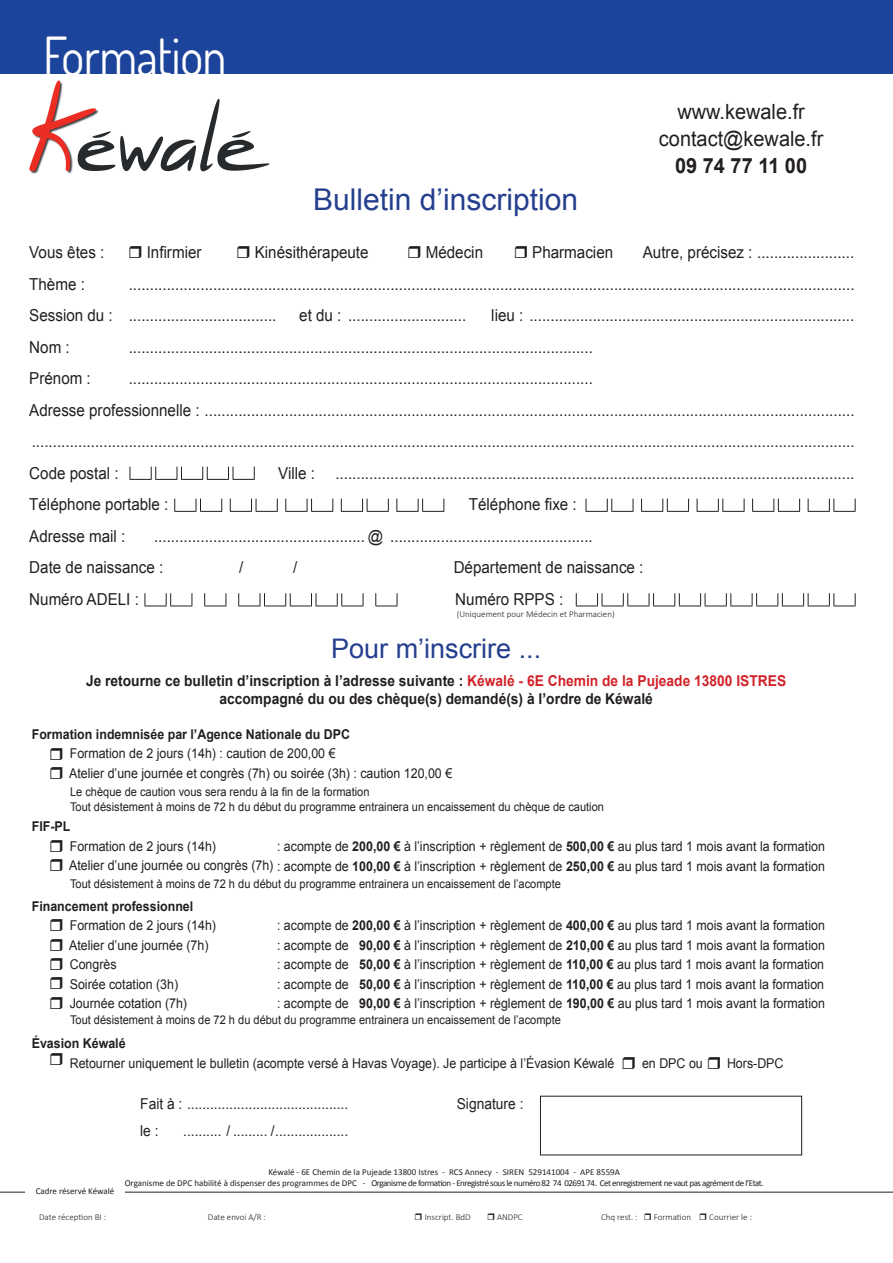
<style>
.page{position:relative;width:893px;height:1263px;background:#fff}
.page>*{position:absolute;margin:0;border:0;box-sizing:border-box;transform-origin:0 0}
.t1{font:54px "Dosis";letter-spacing:-.01em;color:#fff;scale:.9 1}
.t2{font:30px "Arial";color:#253f8e}
.t3{font:27px "Arial";color:#253f8e}
.t4{font:21px "Arial";color:#231f20;scale:.95 1}
.t5{font:700 21px "Arial";color:#231f20;scale:.95 1}
.t6{font:16.5px "Arial";color:#231f20;scale:.92 1}
.t7{font:700 15px "Arial";color:#231f20;scale:.92 1}
.t8{font:15px "Arial";color:#231f20;scale:.92 1}
.t9{font:13.5px "Arial";color:#231f20;scale:.92 1}
.t10{font:700 13.5px "Arial";color:#231f20;scale:.92 1}
.t11{font:12px "Arial";color:#231f20;scale:.92 1}
.t12{font:9px "Calibri";letter-spacing:-.05em;color:#231f20}
.t13{font:300 9px "Calibri";color:#231f20}
.t14{font:9px "Calibri";color:#231f20}
.s1{color:#d1232a}
.s2{font-weight:700}
</style>
<div class="page">
<div style="left:0;top:0;width:893px;height:73px;background:#1d449b"></div>
<hr style="left:0;top:1192px;width:893px;height:1px;background:#231f20">
<div style="left:26px;top:1187px;width:99px;height:11px;background:#fff"></div>
<svg style="left:130px;top:467px;width:125px;height:13px"></svg>
<svg style="left:174px;top:499px;width:48px;height:13px"></svg>
<svg style="left:230px;top:499px;width:48px;height:13px"></svg>
<svg style="left:285px;top:499px;width:48px;height:13px"></svg>
<svg style="left:341px;top:499px;width:48px;height:13px"></svg>
<svg style="left:396px;top:499px;width:48px;height:13px"></svg>
<svg style="left:586px;top:499px;width:48px;height:13px"></svg>
<svg style="left:641px;top:499px;width:48px;height:13px"></svg>
<svg style="left:697px;top:499px;width:48px;height:13px"></svg>
<svg style="left:752px;top:499px;width:48px;height:13px"></svg>
<svg style="left:808px;top:499px;width:48px;height:13px"></svg>
<svg style="left:576px;top:593px;width:280px;height:14px"></svg>
<svg style="left:145px;top:593px;width:48px;height:14px"></svg>
<svg style="left:204px;top:593px;width:23px;height:14px"></svg>
<svg style="left:238px;top:593px;width:126px;height:14px"></svg>
<svg style="left:375px;top:593px;width:23px;height:14px"></svg>
<img style="left:30px;top:171px;width:42px;height:3px">
<svg style="left:29px;top:80px;width:241px;height:91px"></svg>
<p class="t1" style="left:43px;top:20px;width:205px">Formation</p>
<p class="t2" style="left:313px;top:180px;width:267px">Bulletin d’inscription</p>
<p class="t4" style="left:677px;top:98px;width:136px">www.kewale.fr</p>
<p class="t4" style="left:659px;top:125px;width:175px">contact@kewale.fr</p>
<p class="t5" style="left:675px;top:152px;width:140px">09 74 77 11 00</p>
<p class="t6" style="left:29px;top:241px;width:83px">Vous êtes :</p>
<p class="t6" style="left:147px;top:241px;width:61px">Infirmier</p>
<p class="t6" style="left:255px;top:241px;width:125px">Kinésithérapeute</p>
<p class="t6" style="left:426px;top:241px;width:64px">Médecin</p>
<p class="t6" style="left:532px;top:241px;width:90px">Pharmacien</p>
<p class="t6" style="left:643px;top:241px;width:231px">Autre, précisez : .......................</p>
<p class="t6" style="left:29px;top:273px;width:62px">Thème :</p>
<p class="t6" style="left:129px;top:273px;width:790px">............................................................................................................................................................................</p>
<p class="t6" style="left:29px;top:304px;width:270px">Session du : ...................................</p>
<p class="t6" style="left:299px;top:304px;width:183px">et du : ............................</p>
<p class="t6" style="left:491px;top:304px;width:396px">lieu : .............................................................................</p>
<p class="t6" style="left:29px;top:336px;width:46px">Nom :</p>
<p class="t6" style="left:129px;top:336px;width:506px">..............................................................................................................</p>
<p class="t6" style="left:29px;top:367px;width:68px">Prénom :</p>
<p class="t6" style="left:129px;top:367px;width:506px">..............................................................................................................</p>
<p class="t6" style="left:29px;top:399px;width:898px">Adresse professionnelle : ..........................................................................................................................................................</p>
<p class="t6" style="left:32px;top:430px;width:896px">...................................................................................................................................................................................................</p>
<p class="t6" style="left:29px;top:462px;width:99px">Code postal :</p>
<p class="t6" style="left:278px;top:462px;width:628px">Ville : ...........................................................................................................................</p>
<p class="t6" style="left:29px;top:493px;width:153px">Téléphone portable :</p>
<p class="t6" style="left:469px;top:493px;width:119px">Téléphone fixe :</p>
<p class="t6" style="left:29px;top:525px;width:106px">Adresse mail :</p>
<p class="t6" style="left:154px;top:525px;width:478px">.................................................. @ ................................................</p>
<p class="t6" style="left:29px;top:556px;width:147px">Date de naissance :</p>
<p class="t6" style="left:239px;top:556px;width:6px">/</p>
<p class="t6" style="left:293px;top:556px;width:6px">/</p>
<p class="t6" style="left:454px;top:556px;width:208px">Département de naissance :</p>
<p class="t6" style="left:29px;top:588px;width:121px">Numéro ADELI :</p>
<p class="t6" style="left:455px;top:588px;width:119px">Numéro RPPS :</p>
<p class="t13" style="left:457px;top:608px;width:159px">(Uniquement pour Médecin et Pharmacien)</p>
<p class="t3" style="left:331px;top:630px;width:212px">Pour m’inscrire ...</p>
<p class="t7" style="left:86px;top:671px;width:763px">Je retourne ce bulletin d’inscription à l’adresse suivante : <span class="s1">Kéwalé - 6E Chemin de la Pujeade 13800 ISTRES</span></p>
<p class="t7" style="left:220px;top:689px;width:472px">accompagné du ou des chèque(s) demandé(s) à l’ordre de Kéwalé</p>
<p class="t10" style="left:32px;top:725px;width:347px">Formation indemnisée par l’Agence Nationale du DPC</p>
<p class="t9" style="left:70px;top:745px;width:290px">Formation de 2 jours (14h) : caution de 200,00 €</p>
<p class="t9" style="left:69px;top:764px;width:418px">Atelier d’une journée et congrès (7h) ou soirée (3h) : caution 120,00 €</p>
<p class="t11" style="left:70px;top:784px;width:327px">Le chèque de caution vous sera rendu à la fin de la formation</p>
<p class="t11" style="left:70px;top:798px;width:582px">Tout désistement à moins de 72 h du début du programme entrainera un encaissement du chèque de caution</p>
<p class="t10" style="left:32px;top:817px;width:43px">FIF-PL</p>
<p class="t9" style="left:70px;top:837px;width:161px">Formation de 2 jours (14h)</p>
<p class="t9" style="left:69px;top:857px;width:823px">Atelier d’une journée ou congrès (7h) : acompte de <span class="s2">100,00 €</span> à l’inscription + règlement de <span class="s2">250,00 €</span> au plus tard 1 mois avant la formation</p>
<p class="t9" style="left:277px;top:837px;width:597px">: acompte de <span class="s2">200,00 €</span> à l’inscription + règlement de <span class="s2">500,00 €</span> au plus tard 1 mois avant la formation</p>
<p class="t11" style="left:70px;top:875px;width:535px">Tout désistement à moins de 72 h du début du programme entrainera un encaissement de l’acompte</p>
<p class="t10" style="left:32px;top:897px;width:177px">Financement professionnel</p>
<p class="t9" style="left:70px;top:916px;width:161px">Formation de 2 jours (14h)</p>
<p class="t9" style="left:69px;top:936px;width:153px">Atelier d’une journée (7h)</p>
<p class="t9" style="left:70px;top:955px;width:53px">Congrès</p>
<p class="t9" style="left:70px;top:975px;width:119px">Soirée cotation (3h)</p>
<p class="t9" style="left:70px;top:994px;width:129px">Journée cotation (7h)</p>
<p class="t9" style="left:277px;top:916px;width:597px">: acompte de <span class="s2">200,00 €</span> à l’inscription + règlement de <span class="s2">400,00 €</span> au plus tard 1 mois avant la formation</p>
<p class="t9" style="left:277px;top:936px;width:597px">: acompte de <span class="s2">90,00 €</span> à l’inscription + règlement de <span class="s2">210,00 €</span> au plus tard 1 mois avant la formation</p>
<p class="t9" style="left:277px;top:955px;width:596px">: acompte de <span class="s2">50,00 €</span> à l’inscription + règlement de <span class="s2">110,00 €</span> au plus tard 1 mois avant la formation</p>
<p class="t9" style="left:277px;top:975px;width:596px">: acompte de <span class="s2">50,00 €</span> à l’inscription + règlement de <span class="s2">110,00 €</span> au plus tard 1 mois avant la formation</p>
<p class="t9" style="left:277px;top:994px;width:597px">: acompte de <span class="s2">90,00 €</span> à l’inscription + règlement de <span class="s2">190,00 €</span> au plus tard 1 mois avant la formation</p>
<p class="t11" style="left:70px;top:1012px;width:535px">Tout désistement à moins de 72 h du début du programme entrainera un encaissement de l’acompte</p>
<p class="t10" style="left:32px;top:1035px;width:104px">Évasion Kéwalé</p>
<p class="t9" style="left:70px;top:1054px;width:593px">Retourner uniquement le bulletin (acompte versé à Havas Voyage). Je participe à l’Évasion Kéwalé</p>
<p class="t9" style="left:642px;top:1054px;width:68px">en DPC ou</p>
<p class="t9" style="left:727px;top:1054px;width:63px">Hors-DPC</p>
<p class="t8" style="left:140px;top:1094px;width:228px">Fait à : ..........................................</p>
<p class="t8" style="left:457px;top:1094px;width:74px">Signature :</p>
<p class="t8" style="left:140px;top:1121px;width:22px">le :</p>
<p class="t8" style="left:183px;top:1121px;width:181px">.......... / ......... /...................</p>
<p class="t14" style="left:36px;top:1185px;width:80px">Cadre réservé Kéwalé</p>
<p class="t14" style="left:268px;top:1166px;width:353px">Kéwalé - 6E Chemin de la Pujeade 13800 Istres - RCS Annecy - SIREN 529141004 - APE 8559A</p>
<p class="t12" style="left:125px;top:1177px;width:641px">Organisme de DPC habilité à dispenser des programmes de DPC - Organisme de formation - Enregistré sous le numéro 82 74 02691 74. Cet enregistrement ne vaut pas agrément de l’Etat.</p>
<p class="t13" style="left:39px;top:1211px;width:68px">Date réception BI :</p>
<p class="t13" style="left:208px;top:1211px;width:60px">Date envoi A/R :</p>
<p class="t13" style="left:425px;top:1211px;width:48px">Inscript. BdD</p>
<p class="t13" style="left:497px;top:1211px;width:27px">ANDPC</p>
<p class="t13" style="left:601px;top:1211px;width:38px">Chq rest. :</p>
<p class="t13" style="left:654px;top:1211px;width:39px">Formation</p>
<p class="t13" style="left:709px;top:1211px;width:44px">Courrier le :</p>
</div>
